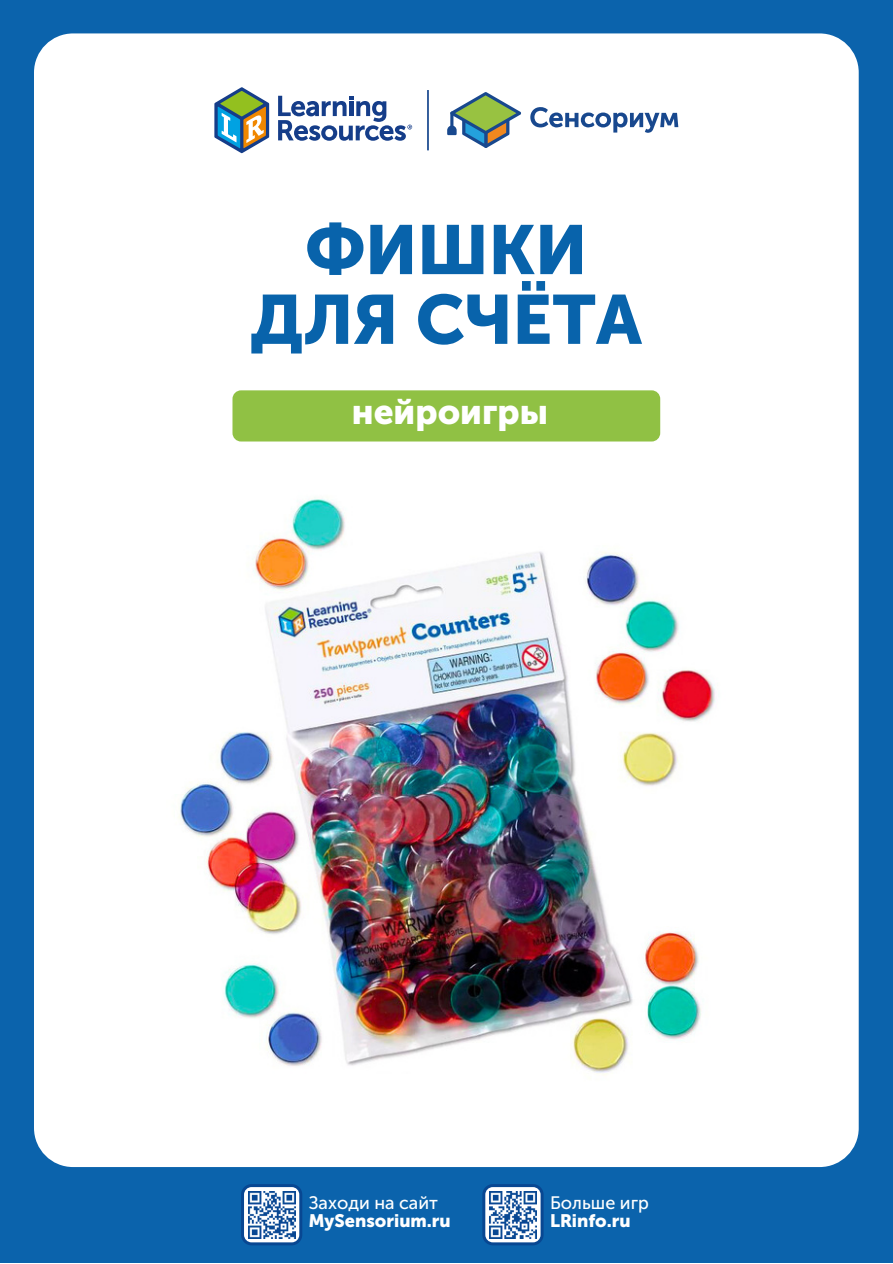
<style>
.page{position:relative;width:893px;height:1264px;background:#fff}
.page>*{position:absolute;margin:0;border:0;box-sizing:border-box;transform-origin:0 0}
.t1{font:69px "Museo Sans Cyrl 900";color:#0863ab}
.t2{font:35.25px "Museo Sans Cyrl 900";color:#fff}
.t3{font:18px "Museo Sans Cyrl 900";color:#fff}
.t4{font:18px "Museo Sans Cyrl 500";color:#fff}
</style>
<div class="page">
<div style="left:0;top:0;width:892px;height:1262px;background:#0b63ac"></div>
<div style="left:34px;top:33px;width:824px;height:1133px;background:#fff;border-radius:39px"></div>
<div style="left:232px;top:390px;width:428px;height:51px;background:#90c144;border-radius:8px"></div>
<svg style="left:482px;top:1184px;width:61px;height:61px;background:#7fa1c8"></svg>
<svg style="left:241px;top:1184px;width:61px;height:61px;background:#80a1c8"></svg>
<img style="left:489px;top:1191px;width:47px;height:47px">
<img style="left:248px;top:1191px;width:47px;height:47px">
<svg style="left:214px;top:87px;width:55px;height:66px"></svg>
<svg style="left:278px;top:96px;width:134px;height:45px"></svg>
<hr style="left:427px;top:90px;width:2px;height:60px;background:#18488e">
<svg style="left:447px;top:92px;width:74px;height:56px"></svg>
<svg style="left:530px;top:107px;width:148px;height:26px"></svg>
<img style="left:178px;top:497px;width:538px;height:578px">
<p class="t1" style="left:305px;top:209px;width:283px">ФИШКИ</p>
<p class="t1" style="left:251px;top:279px;width:392px">ДЛЯ СЧЁТА</p>
<p class="t2" style="left:352px;top:391px;width:197px">нейроигры</p>
<p class="t4" style="left:309px;top:1191px;width:131px">Заходи на сайт</p>
<p class="t4" style="left:550px;top:1191px;width:100px">Больше игр</p>
<p class="t3" style="left:309px;top:1209px;width:143px">MySensorium.ru</p>
<p class="t3" style="left:550px;top:1209px;width:82px">LRinfo.ru</p>
</div>
